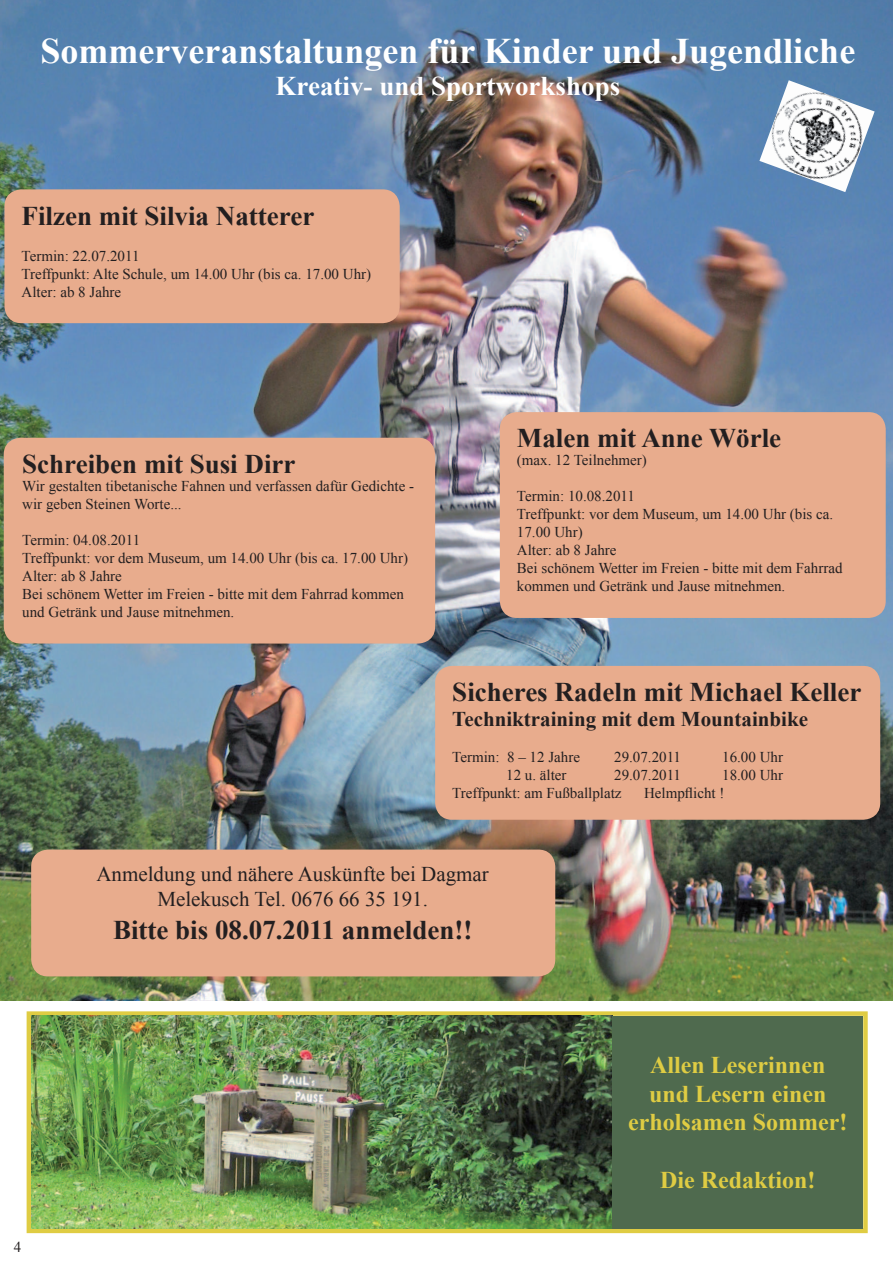
<style>
.page{position:relative;width:893px;height:1263px;background:#fff}
.page>*{position:absolute;margin:0;border:0;box-sizing:border-box;transform-origin:0 0}
.t1{font:700 36px "Times New Roman";color:#fff}
.t2{font:700 27px "Times New Roman";color:#231f20}
.t3{font:700 27px "Times New Roman";color:#fff}
.t4{font:700 24px/28.8px "Times New Roman";color:#dfcc43;text-align:center}
.t5{font:21px/25.2px "Times New Roman";color:#231f20;text-align:center}
.t6{font:700 21px "Times New Roman";color:#231f20}
.t7{font:15px/18px "Times New Roman";color:#231f20}
</style>
<div class="page">
<img style="left:0;top:0;width:893px;height:1001px">
<svg style="left:743px;top:92px;width:12px;height:26px"></svg>
<svg style="left:875px;top:142px;width:11px;height:30px"></svg>
<svg style="left:878px;top:178px;width:8px;height:18px"></svg>
<img style="left:759px;top:80px;width:116px;height:112px">
<div style="left:4px;top:189px;width:396px;height:134px;background:#e8ac8d;border-radius:17px"></div>
<div style="left:435px;top:666px;width:445px;height:154px;background:#e8ac8d;border-radius:17px"></div>
<div style="left:4px;top:438px;width:431px;height:205px;background:#e8ac8d;border-radius:17px"></div>
<div style="left:500px;top:412px;width:386px;height:206px;background:#e8ac8d;border-radius:17px"></div>
<div style="left:31px;top:849px;width:524px;height:127px;background:#e8ac8d;border-radius:17px"></div>
<svg style="left:26px;top:1011px;width:842px;height:223px;background:#d4ca5a"></svg>
<img style="left:31px;top:1016px;width:582px;height:212px">
<div style="left:613px;top:1016px;width:250px;height:212px;background:#4f6a4e"></div>
<h1 class="t1" style="left:40px;top:26px;width:816px">Sommerveranstaltungen für Kinder und Jugendliche</h1>
<h2 class="t3" style="left:276px;top:77px;width:346px">Kreativ- und Sportworkshops</h2>
<h2 class="t2" style="left:22px;top:206px;width:294px">Filzen mit Silvia Natterer</h2>
<p class="t7" style="left:22px;top:248px;width:351px">Termin: 22.07.2011<br>Treffpunkt: Alte Schule, um 14.00 Uhr (bis ca. 17.00 Uhr)<br>Alter: ab 8 Jahre</p>
<h2 class="t2" style="left:22px;top:455px;width:275px">Schreiben mit Susi Dirr</h2>
<p class="t7" style="left:22px;top:478px;width:393px">Wir gestalten tibetanische Fahnen und verfassen dafür Gedichte - wir geben Steinen Worte...</p>
<p class="t7" style="left:22px;top:532px;width:387px">Termin: 04.08.2011<br>Treffpunkt: vor dem Museum, um 14.00 Uhr (bis ca. 17.00 Uhr)<br>Alter: ab 8 Jahre<br>Bei schönem Wetter im Freien - bitte mit dem Fahrrad kommen und Getränk und Jause mitnehmen.</p>
<h2 class="t2" style="left:517px;top:429px;width:266px">Malen mit Anne Wörle</h2>
<p class="t7" style="left:517px;top:453px;width:131px">(max. 12 Teilnehmer)</p>
<p class="t7" style="left:517px;top:489px;width:327px">Termin: 10.08.2011<br>Treffpunkt: vor dem Museum, um 14.00 Uhr (bis ca.<br>17.00 Uhr)<br>Alter: ab 8 Jahre<br>Bei schönem Wetter im Freien - bitte mit dem Fahrrad kommen und Getränk und Jause mitnehmen.</p>
<h2 class="t2" style="left:452px;top:683px;width:410px">Sicheres Radeln mit Michael Keller</h2>
<h3 class="t6" style="left:452px;top:712px;width:357px">Techniktraining mit dem Mountainbike</h3>
<p class="t7" style="left:452px;top:748px;width:129px">Termin: 8 – 12 Jahre</p>
<p class="t7" style="left:614px;top:748px;width:68px">29.07.2011</p>
<p class="t7" style="left:722px;top:748px;width:62px">16.00 Uhr</p>
<p class="t7" style="left:506px;top:768px;width:62px">12 u. älter</p>
<p class="t7" style="left:614px;top:768px;width:68px">29.07.2011</p>
<p class="t7" style="left:722px;top:768px;width:62px">18.00 Uhr</p>
<p class="t7" style="left:452px;top:784px;width:171px">Treffpunkt: am Fußballplatz</p>
<p class="t7" style="left:644px;top:784px;width:82px">Helmp昀氀icht !</p>
<h3 class="t5" style="left:96px;top:863px;width:394px">Anmeldung und nähere Auskünfte bei Dagmar<br>Melekusch Tel. 0676 66 35 191.</h3>
<h2 class="t2" style="left:113px;top:911px;width:361px">Bitte bis 08.07.2011 anmelden!!</h2>
<p class="t7" style="left:14px;top:1239px;width:9px">4</p>
<h3 class="t4" style="left:628px;top:1053px;width:221px">Allen Leserinnen und Lesern einen erholsamen Sommer!</h3>
<h3 class="t4" style="left:660px;top:1165px;width:157px">Die Redaktion!</h3>
</div>
